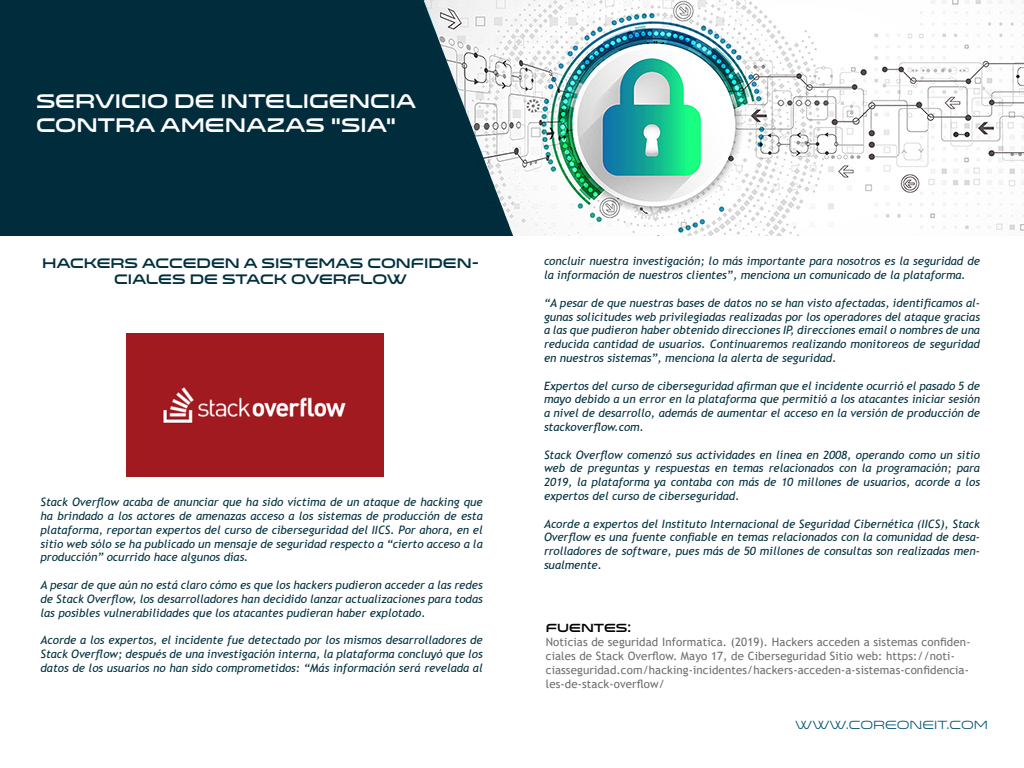
<style>
.page{position:relative;width:1024px;height:768px;background:#fff}
.page>*{position:absolute;margin:0;border:0;box-sizing:border-box;transform-origin:0 0}
.t1{font:20px/24px "Venera 900";color:#fff}
.t2{font:14px/16.8px "Venera 900";color:#00303e;text-align:center}
.t3{font:12px "Venera 500";color:#005272}
.t4{font:12px "Venera 900";color:#000}
.t5{font:italic 11.5px/13.8px "Trebuchet MS";color:#00303e;text-align:justify}
.t6{font:11.5px/13.8px "Trebuchet MS";letter-spacing:.01em;color:#6e6e6e}
</style>
<div class="page">
<img style="left:0;top:0;width:1024px;height:236px">
<div style="left:126px;top:334px;width:258px;height:143px;background:#a01a20"></div>
<h1 class="t1" style="left:36px;top:89px;width:382px">SERVICIO DE INTELIGENCIA<br>CONTRA AMENAZAS “SIA”</h1>
<p class="t2" style="left:42px;top:254px;width:439px">HACKERS ACCEDEN A SISTEMAS CONFIDEN-<br>CIALES DE STACK OVERFLOW</p>
<p class="t5" style="left:41px;top:495px;width:444px">Stack Overflow acaba de anunciar que ha sido víctima de un ataque de hacking que ha brindado a los actores de amenazas acceso a los sistemas de producción de esta plataforma, reportan expertos del curso de ciberseguridad del IICS. Por ahora, en el sitio web sólo se ha publicado un mensaje de seguridad respecto a “cierto acceso a la producción” ocurrido hace algunos días.</p>
<p class="t5" style="left:41px;top:578px;width:444px">A pesar de que aún no está claro cómo es que los hackers pudieron acceder a las redes de Stack Overflow, los desarrolladores han decidido lanzar actualizaciones para todas las posibles vulnerabilidades que los atacantes pudieran haber explotado.</p>
<p class="t5" style="left:41px;top:633px;width:444px">Acorde a los expertos, el incidente fue detectado por los mismos desarrolladores de Stack Overflow; después de una investigación interna, la plataforma concluyó que los datos de los usuarios no han sido comprometidos: “Más información será revelada al</p>
<p class="t5" style="left:544px;top:255px;width:438px">concluir nuestra investigación; lo más importante para nosotros es la seguridad de la información de nuestros clientes”, menciona un comunicado de la plataforma.</p>
<p class="t5" style="left:544px;top:296px;width:438px">“A pesar de que nuestras bases de datos no se han visto afectadas, identificamos al&shy;gunas solicitudes web privilegiadas realizadas por los operadores del ataque gracias a las que pudieron haber obtenido direcciones IP, direcciones email o nombres de una reducida cantidad de usuarios. Continuaremos realizando monitoreos de seguridad en nuestros sistemas”, menciona la alerta de seguridad.</p>
<p class="t5" style="left:544px;top:379px;width:437px">Expertos del curso de ciberseguridad afirman que el incidente ocurrió el pasado 5 de mayo debido a un error en la plataforma que permitió a los atacantes iniciar sesión a nivel de desarrollo, además de aumentar el acceso en la versión de producción de stackoverflow.com.</p>
<p class="t5" style="left:544px;top:448px;width:438px">Stack Overflow comenzó sus actividades en línea en 2008, operando como un sitio web de preguntas y respuestas en temas relacionados con la programación; para 2019, la plataforma ya contaba con más de 10 millones de usuarios, acorde a los expertos del curso de ciberseguridad.</p>
<p class="t5" style="left:544px;top:517px;width:437px">Acorde a expertos del Instituto Internacional de Seguridad Cibernética (IICS), Stack Overflow es una fuente confiable en temas relacionados con la comunidad de desa&shy;rrolladores de software, pues más de 50 millones de consultas son realizadas men&shy;sualmente.</p>
<p class="t4" style="left:546px;top:621px;width:87px">FUENTES:</p>
<p class="t6" style="left:546px;top:635px;width:426px">Noticias de seguridad Informatica. (2019). Hackers acceden a sistemas confiden&shy;ciales de Stack Overflow. Mayo 17, de Ciberseguridad Sitio web: https://noti&shy;ciasseguridad.com/hacking-incidentes/hackers-acceden-a-sistemas-confidencia&shy;les-de-stack-overflow/</p>
<p class="t3" style="left:795px;top:718px;width:194px">WWW.COREONEIT.COM</p>
</div>
